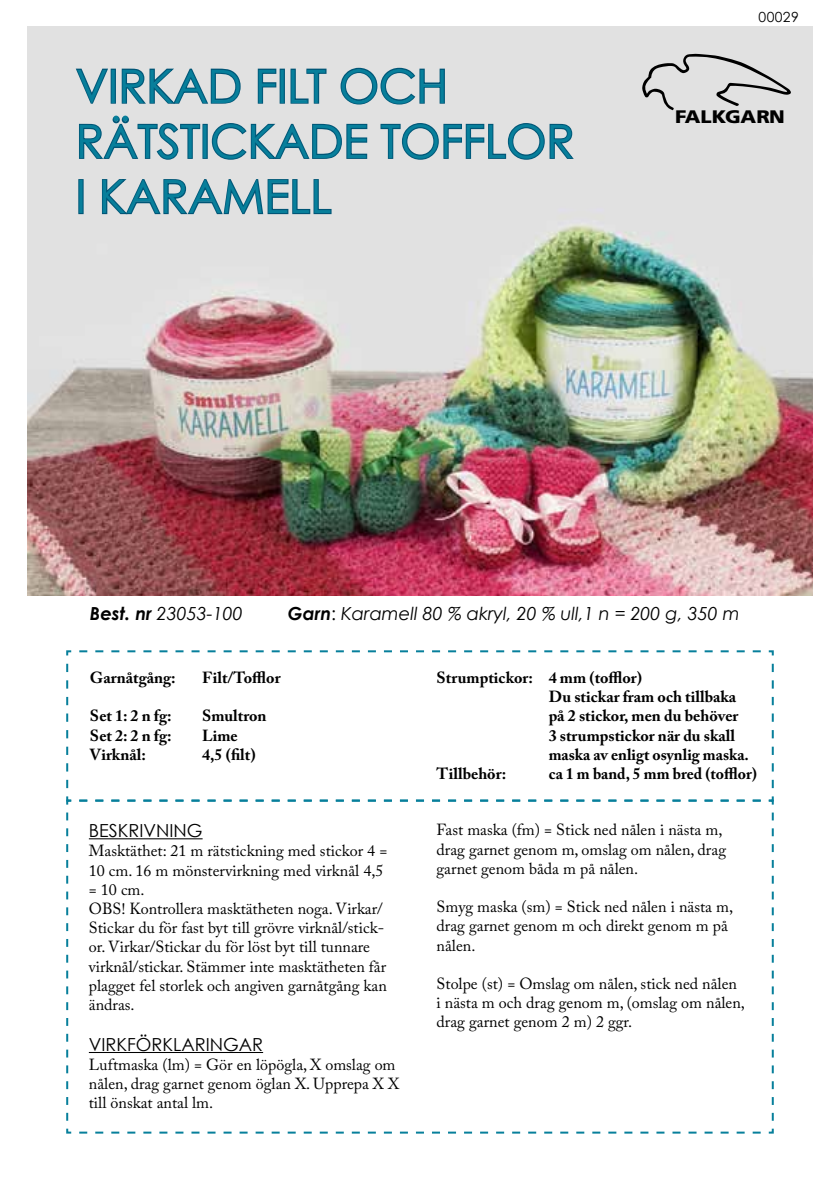
<style>
.page{position:relative;width:840px;height:1191px;background:#fff}
.page>*{position:absolute;margin:0;border:0;box-sizing:border-box;transform-origin:0 0}
.t1{font:46px/55.2px "Century Gothic";color:#077f9b}
.t2{font:900 18.2px "Frutiger";letter-spacing:-.02em;color:#000;scale:1.11 1}
.t3{font:italic 18px "Century Gothic";color:#000}
.t4{font:18px "Century Gothic";color:#000}
.t5{font:16px/19.2px "Adobe Caslon Pro";color:#000}
.t6{font:700 16px "Adobe Caslon Pro";color:#000}
.t7{font:14px "Century Gothic";letter-spacing:.04em;color:#000}
.s1{font-weight:700}
.s2{font-style:normal}
</style>
<div class="page">
<img style="left:27px;top:27px;width:785px;height:568px">
<svg style="left:74px;top:68px;width:36px;height:37px"></svg>
<div style="left:111px;top:69px;width:5px;height:35px;border:2px solid #005576"></div>
<svg style="left:121px;top:67px;width:120px;height:38px;background:#9bb5c0"></svg>
<svg style="left:256px;top:68px;width:21px;height:37px"></svg>
<div style="left:279px;top:69px;width:6px;height:35px;border:2px solid #005576"></div>
<svg style="left:289px;top:68px;width:38px;height:37px"></svg>
<svg style="left:339px;top:67px;width:106px;height:38px;background:#a4bbc4"></svg>
<svg style="left:78px;top:114px;width:123px;height:47px;background:#a8bec6"></svg>
<div style="left:202px;top:124px;width:6px;height:35px;border:2px solid #005576"></div>
<svg style="left:211px;top:122px;width:157px;height:39px;background:#a2bac3"></svg>
<svg style="left:379px;top:122px;width:196px;height:39px;background:#a3bac3"></svg>
<div style="left:78px;top:179px;width:6px;height:35px;border:2px solid #005576"></div>
<svg style="left:101px;top:177px;width:231px;height:38px;background:#a0b8c2"></svg>
<svg style="left:66px;top:802px;width:708px;height:332px"></svg>
<svg style="left:642px;top:54px;width:148px;height:56px;background:#c7c7c7"></svg>
<svg style="left:66px;top:650px;width:708px;height:152px"></svg>
<h1 class="t1" style="left:76px;top:58px;width:500px">VIRKAD FILT OCH<br>RÄTSTICKADE TOFFLOR<br>I KARAMELL</h1>
<p class="t7" style="left:758px;top:8px;width:42px">00029</p>
<p class="t2" style="left:674px;top:106px;width:100px">FALKGARN</p>
<p class="t3" style="left:90px;top:603px;width:154px"><span class="s1">Best. nr</span> 23053-100</p>
<p class="t3" style="left:287px;top:603px;width:453px"><span class="s1">Garn</span><span class="s2">:</span> Karamell 80 % akryl, 20 % ull,1 n = 200 g, 350 m</p>
<p class="t6" style="left:90px;top:668px;width:87px">Garnåtgång:</p>
<p class="t6" style="left:202px;top:668px;width:80px">Filt/Tofflor</p>
<p class="t6" style="left:90px;top:706px;width:83px">Set 1: 2 n fg:</p>
<p class="t6" style="left:202px;top:706px;width:66px">Smultron</p>
<p class="t6" style="left:90px;top:725px;width:83px">Set 2: 2 n fg:</p>
<p class="t6" style="left:202px;top:725px;width:37px">Lime</p>
<p class="t6" style="left:90px;top:745px;width:57px">Virknål:</p>
<p class="t6" style="left:202px;top:745px;width:55px">4,5 (filt)</p>
<p class="t4" style="left:89px;top:819px;width:115px">BESKRIVNING</p>
<p class="t5" style="left:89px;top:841px;width:300px">Masktäthet: 21 m rätstickning med stickor 4 = 10 cm. 16 m mönstervirkning med virknål 4,5 = 10 cm.<br>OBS! Kontrollera masktätheten noga. Virkar/ Stickar du för fast byt till grövre virknål/stick&shy;or. Virkar/Stickar du för löst byt till tunnare virknål/stickar. Stämmer inte masktätheten får plagget fel storlek och angiven garnåtgång kan ändras.</p>
<p class="t4" style="left:89px;top:1033px;width:176px">VIRKFÖRKLARINGAR</p>
<p class="t5" style="left:89px;top:1054px;width:312px">Luftmaska (lm) = Gör en löpögla, X omslag om nålen, drag garnet genom öglan X. Upprepa X X till önskat antal lm.</p>
<p class="t6" style="left:436px;top:668px;width:207px">Strumptickor: 4 mm (tofflor)</p>
<p class="t6" style="left:548px;top:687px;width:189px">Du stickar fram och tillbaka</p>
<p class="t6" style="left:548px;top:706px;width:191px">på 2 stickor, men du behöver</p>
<p class="t6" style="left:548px;top:725px;width:188px">3 strumpstickor när du skall</p>
<p class="t6" style="left:548px;top:745px;width:201px">maska av enligt osynlig maska.</p>
<p class="t6" style="left:436px;top:764px;width:71px">Tillbehör:</p>
<p class="t6" style="left:548px;top:764px;width:209px">ca 1 m band, 5 mm bred (tofflor)</p>
<p class="t5" style="left:436px;top:820px;width:291px">Fast maska (fm) = Stick ned nålen i nästa m, drag garnet genom m, omslag om nålen, drag garnet genom båda m på nålen.</p>
<p class="t5" style="left:436px;top:897px;width:298px">Smyg maska (sm) = Stick ned nålen i nästa m, drag garnet genom m och direkt genom m på nålen.</p>
<p class="t5" style="left:436px;top:974px;width:310px">Stolpe (st) = Omslag om nålen, stick ned nålen i nästa m och drag genom m, (omslag om nålen, drag garnet genom 2 m) 2 ggr.</p>
</div>
